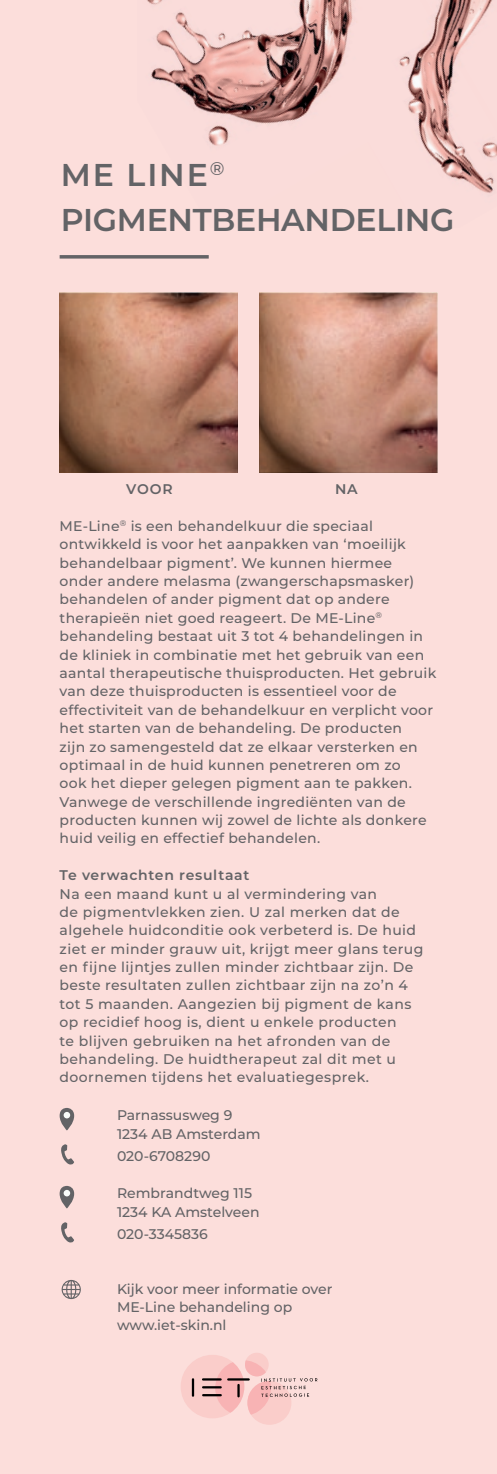
<style>
.page{position:relative;width:497px;height:1474px;background:#fff}
.page>*{position:absolute;margin:0;border:0;box-sizing:border-box;transform-origin:0 0}
.t1{font:600 31.5px/45.5px "Montserrat";letter-spacing:-.01em;color:#636366}
.t2{font:500 14px/18.4px "Montserrat";letter-spacing:.02em;color:#636366}
.t3{font:500 14px/18.4px "Montserrat";color:#636366}
.t4{font:600 14px "Montserrat";letter-spacing:.05em;color:#636366}
</style>
<div class="page">
<div style="left:0;top:0;width:496px;height:1473px;background:#fcdedb"></div>
<img style="left:147px;top:0;width:140px;height:146px">
<img style="left:287px;top:0;width:209px;height:193px">
<img style="left:427px;top:0;width:69px;height:120px">
<img style="left:219px;top:141px;width:180px;height:52px">
<svg style="left:181px;top:1353px;width:136px;height:71px"></svg>
<hr style="left:60px;top:255px;width:148px;height:3px;background:#636366">
<img style="left:60px;top:293px;width:377px;height:180px">
<div style="left:238px;top:288px;width:20px;height:236px;background:#fcdedb"></div>
<svg style="left:62px;top:1279px;width:19px;height:19px"></svg>
<svg style="left:60px;top:1107px;width:14px;height:23px"></svg>
<div style="left:64px;top:1111px;width:6px;height:7px;background:#f9fcfa;border-radius:50%"></div>
<svg style="left:61px;top:1144px;width:13px;height:20px"></svg>
<svg style="left:60px;top:1185px;width:14px;height:23px"></svg>
<div style="left:64px;top:1189px;width:6px;height:7px;background:#f9fcfa;border-radius:50%"></div>
<svg style="left:61px;top:1222px;width:13px;height:20px"></svg>
<h1 class="t1" style="left:61px;top:154px;width:394px">ME LINE<sup>®<br></sup>PIGMENTBEHANDELING</h1>
<p class="t4" style="left:126px;top:483px;width:48px">VOOR</p>
<p class="t4" style="left:334px;top:483px;width:24px">NA</p>
<p class="t2" style="left:60px;top:518px;width:378px">ME-Line<sup>®</sup> is een behandelkuur die speciaal ontwikkeld is voor het aanpakken van ‘moeilijk behandelbaar pigment’. We kunnen hiermee onder andere melasma (zwangerschapsmasker) behandelen of ander pigment dat op andere therapieën niet goed reageert. De ME-Line<sup>® </sup>behandeling bestaat uit 3 tot 4 behandelingen in de kliniek in combinatie met het gebruik van een aantal therapeutische thuisproducten. Het gebruik van deze thuisproducten is essentieel voor de effectiviteit van de behandelkuur en verplicht voor het starten van de behandeling. De producten<br>zijn zo samengesteld dat ze elkaar versterken en optimaal in de huid kunnen penetreren om zo<br>ook het dieper gelegen pigment aan te pakken.<br>Vanwege de verschillende ingrediënten van de producten kunnen wij zowel de lichte als donkere huid veilig en effectief behandelen.</p>
<p class="t4" style="left:60px;top:869px;width:191px">Te verwachten resultaat</p>
<p class="t2" style="left:60px;top:885px;width:365px">Na een maand kunt u al vermindering van<br>de pigmentvlekken zien. U zal merken dat de algehele huidconditie ook verbeterd is. De huid ziet er minder grauw uit, krijgt meer glans terug en fijne lijntjes zullen minder zichtbaar zijn. De beste resultaten zullen zichtbaar zijn na zo’n 4 tot 5 maanden. Aangezien bij pigment de kans op recidief hoog is, dient u enkele producten<br>te blijven gebruiken na het afronden van de behandeling. De huidtherapeut zal dit met u doornemen tijdens het evaluatiegesprek.</p>
<p class="t3" style="left:117px;top:1107px;width:145px">Parnassusweg 9<br>1234 AB Amsterdam</p>
<p class="t3" style="left:117px;top:1148px;width:95px">020-6708290</p>
<p class="t3" style="left:117px;top:1185px;width:144px">Rembrandtweg 115<br>1234 KA Amstelveen</p>
<p class="t3" style="left:117px;top:1226px;width:92px">020-3345836</p>
<p class="t3" style="left:117px;top:1280px;width:217px">Kijk voor meer informatie over<br>ME-Line behandeling op www.iet-skin.nl</p>
</div>
